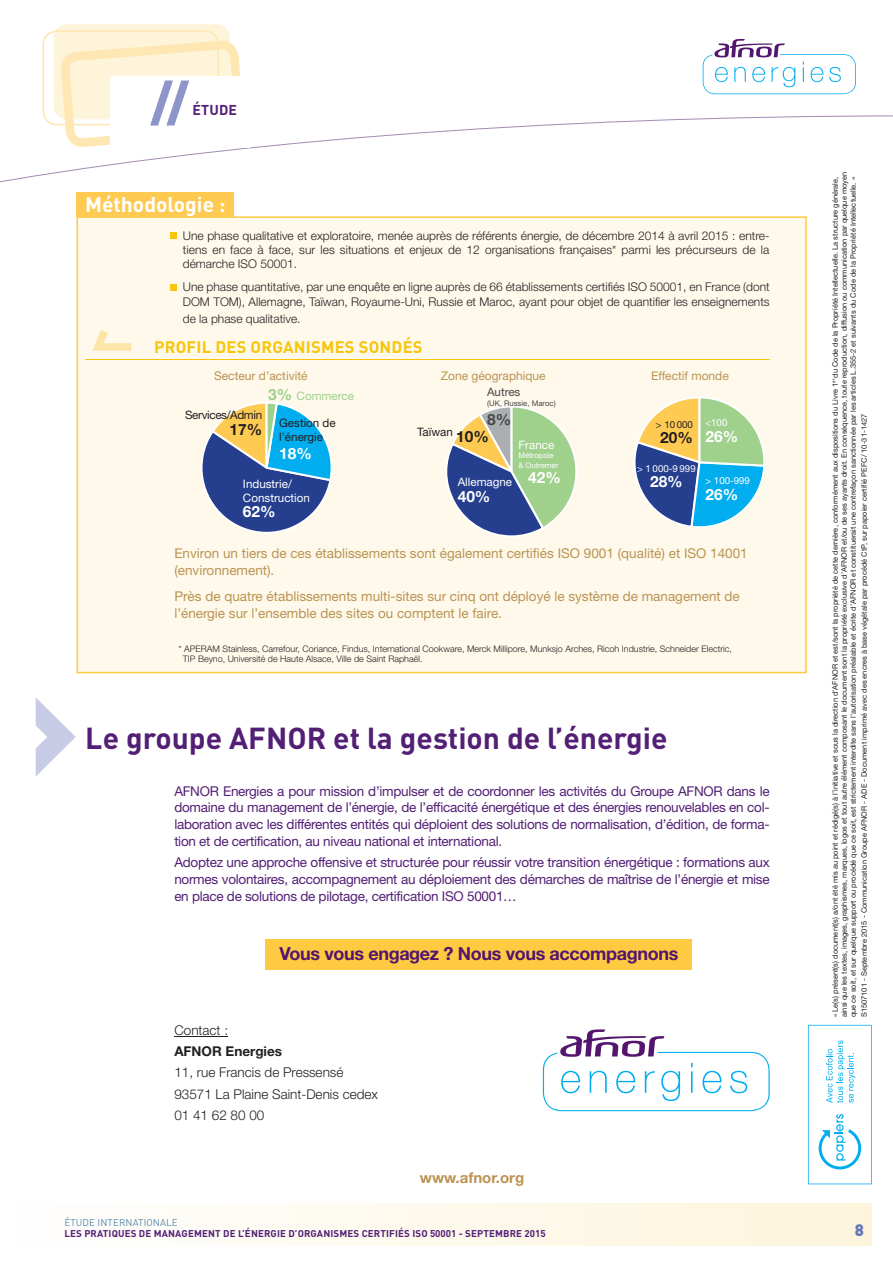
<style>
.page{position:relative;width:893px;height:1263px;background:#fff}
.page>*{position:absolute;margin:0;border:0;box-sizing:border-box;transform-origin:0 0}
.t1{font:900 52.35px "DINOT";color:#8d96c9}
.t2{font:700 30px "DIN";color:#531f75}
.t3{font:700 21px "DIN";color:#fff}
.t4{font:700 18px "Helvetica Neue";letter-spacing:-.02em;color:#53156d}
.t5{font:700 16.5px "DIN";letter-spacing:.015em;color:#f7c509}
.t6{font:900 16.5px "DINOT";color:#6776b8}
.t7{font:700 15.45px "Helvetica Neue";color:#fff}
.t8{font:700 15.45px "Helvetica Neue";color:#231f20}
.t9{font:700 15.45px "Helvetica Neue";color:#454647}
.t10{font:700 15px "Helvetica Neue";color:#bb9352}
.t11{font:700 14.1px "DIN";letter-spacing:.015em;color:#531f75}
.t12{font:13.5px/16.8px "Helvetica Neue";letter-spacing:-.02em;color:#531f75;text-align:justify}
.t13{font:13.5px/16.8px "Helvetica Neue";color:#bb9352}
.t14{font:300 13.5px/21.1px "Helvetica Neue";color:#231f20}
.t15{font:700 13.5px "Helvetica Neue";color:#231f20}
.t16{font:300 12px/14.4px "Helvetica Neue";color:#231f20;text-align:justify}
.t17{font:12px "Helvetica Neue";color:#bb9352}
.t18{font:11.7px/14px "Helvetica Neue";color:#fff}
.t19{font:11.7px/14px "Helvetica Neue";color:#231f20}
.t20{font:11.7px "Helvetica Neue";letter-spacing:-.03em;color:#231f20}
.t21{font:11.7px "Helvetica Neue";color:#9fd08c}
.t22{font:11.7px "Helvetica Neue";color:#454647}
.t23{font:700 9.75px "DIN";letter-spacing:.015em;color:#531f75}
.t24{font:9.75px "Helvetica Neue";color:#fff}
.t25{font:9.75px "DINOT";letter-spacing:.01em;color:#5b8ba8}
.t26{font:9.75px "Helvetica Neue";color:#231f20}
.t27{font:300 9px/10.8px "Helvetica Neue";color:#231f20}
.t28{font:7.8px/9.3px "Helvetica Neue";color:#fff}
.t29{font:7.8px "Helvetica Neue";color:#454647}
.t30{font:7.5px/9px "Helvetica Neue";color:#231f20}
.s1{font-weight:700;font-size:15.45px}
</style>
<div class="page">
<svg style="left:0;top:115px;width:893px;height:98px"></svg>
<div style="left:54px;top:24px;width:176px;height:95px;background:#fef4da;border-radius:14px"></div>
<svg style="left:43px;top:30px;width:197px;height:117px"></svg>
<div style="left:110px;top:76px;width:140px;height:72px;background:#fff"></div>
<div style="left:0;top:1203px;width:872px;height:43px;background:linear-gradient(to right,#fefeff,#fdf5db)"></div>
<svg style="left:703px;top:39px;width:153px;height:55px"></svg>
<div style="left:266px;top:939px;width:426px;height:30px;background:#feca42"></div>
<svg style="left:36px;top:698px;width:40px;height:78px"></svg>
<svg style="left:808px;top:1025px;width:64px;height:159px"></svg>
<hr style="left:174px;top:1036px;width:54px;height:1px;background:#231f20">
<svg style="left:543px;top:1029px;width:227px;height:82px"></svg>
<div style="left:77px;top:216px;width:730px;height:457px;background:#fef9eb"></div>
<svg style="left:196px;top:402px;width:140px;height:136px;background:#81a1b9"></svg>
<svg style="left:443px;top:406px;width:134px;height:139px;background:#a5b5ac"></svg>
<svg style="left:631px;top:396px;width:134px;height:133px;background:#95bab5"></svg>
<div style="left:77px;top:193px;width:157px;height:24px;background:#feca52"></div>
<hr style="left:85px;top:359px;width:685px;height:1px;background:#f7c509">
<div style="left:170px;top:232px;width:6px;height:7px;background:#f7c509"></div>
<svg style="left:170px;top:284px;width:6px;height:6px"></svg>
<svg style="left:92px;top:330px;width:39px;height:21px"></svg>
<h1 class="t1" style="left:150px;top:68px;width:40px">//</h1>
<h3 class="t11" style="left:192px;top:100px;width:46px">ÉTUDE</h3>
<h3 class="t3" style="left:85px;top:191px;width:142px">Méthodologie :</h3>
<p class="t16" style="left:183px;top:228px;width:588px">Une phase qualitative et exploratoire, menée auprès de référents énergie, de décembre 2014 à avril 2015 : entre&shy;tiens en face à face, sur les situations et enjeux de 12 organisations françaises* parmi les précurseurs de la démarche ISO 50001.</p>
<h3 class="t16" style="left:183px;top:280px;width:588px">Une phase quantitative, par une enquête en ligne auprès de 66 établissements certifiés ISO 50001, en France (dont<br>DOM TOM), Allemagne, Taïwan, Royaume-Uni, Russie et Maroc, ayant pour objet de quantifier les enseignements</h3>
<h3 class="t16" style="left:183px;top:311px;width:119px">de la phase qualitative.</h3>
<h3 class="t5" style="left:154px;top:336px;width:270px">PROFIL DES ORGANISMES SONDÉS</h3>
<h3 class="t17" style="left:214px;top:369px;width:95px">Secteur d’activité</h3>
<h3 class="t17" style="left:441px;top:369px;width:106px">Zone géographique</h3>
<h3 class="t17" style="left:651px;top:369px;width:79px">Effectif monde</h3>
<h3 class="t21" style="left:268px;top:389px;width:87px"><span class="s1">3%</span> Commerce</h3>
<h3 class="t20" style="left:185px;top:408px;width:79px">Services/Admin</h3>
<h3 class="t8" style="left:229px;top:420px;width:34px">17%</h3>
<h3 class="t19" style="left:279px;top:416px;width:58px">Gestion de l’énergie</h3>
<h3 class="t7" style="left:279px;top:444px;width:34px">18%</h3>
<h3 class="t18" style="left:243px;top:477px;width:68px">Industrie/<br>Construction</h3>
<h3 class="t7" style="left:243px;top:502px;width:34px">62%</h3>
<h3 class="t22" style="left:487px;top:385px;width:35px">Autres</h3>
<p class="t29" style="left:487px;top:398px;width:70px">(UK, Russie, Maroc)</p>
<h3 class="t9" style="left:487px;top:410px;width:26px">8%</h3>
<h3 class="t19" style="left:417px;top:424px;width:73px">Taïwan <span class="s1">10%</span></h3>
<h3 class="t18" style="left:458px;top:475px;width:56px">Allemagne</h3>
<h3 class="t7" style="left:458px;top:487px;width:34px">40%</h3>
<h3 class="t18" style="left:519px;top:438px;width:37px">France</h3>
<p class="t28" style="left:519px;top:451px;width:41px">Métropole &amp; Outremer</p>
<h3 class="t7" style="left:528px;top:468px;width:34px">42%</h3>
<h3 class="t24" style="left:705px;top:417px;width:23px">&lt;100</h3>
<h3 class="t7" style="left:705px;top:427px;width:34px">26%</h3>
<h3 class="t26" style="left:656px;top:419px;width:39px">&gt; 10 000</h3>
<h3 class="t8" style="left:660px;top:428px;width:34px">20%</h3>
<h3 class="t24" style="left:637px;top:462px;width:60px">&gt; 1 000-9 999</h3>
<h3 class="t7" style="left:650px;top:472px;width:34px">28%</h3>
<h3 class="t24" style="left:705px;top:475px;width:46px">&gt; 100-999</h3>
<h3 class="t7" style="left:705px;top:485px;width:34px">26%</h3>
<h3 class="t13" style="left:174px;top:545px;width:575px">Environ un tiers de ces établissements sont également certifiés ISO 9001 (qualité) et ISO 14001 (environnement).</h3>
<h3 class="t13" style="left:174px;top:587px;width:567px">Près de quatre établissements multi-sites sur cinq ont déployé le système de management de l’énergie sur l’ensemble des sites ou comptent le faire.</h3>
<p class="t27" style="left:183px;top:643px;width:551px;text-indent:-4px">* APERAM Stainless, Carrefour, Coriance, Findus, International Cookware, Merck Millipore, Munksjo Arches, Ricoh Industrie, Schneider Electric,<br>TIP Beyno, Université de Haute Alsace, Ville de Saint Raphaël.</p>
<h2 class="t2" style="left:85px;top:718px;width:584px">Le groupe AFNOR et la gestion de l’énergie</h2>
<p class="t12" style="left:174px;top:782px;width:597px">AFNOR Energies a pour mission d’impulser et de coordonner les activités du Groupe AFNOR dans le domaine du management de l’énergie, de l’efficacité énergétique et des énergies renouvelables en col&shy;laboration avec les différentes entités qui déploient des solutions de normalisation, d’édition, de forma&shy;tion et de certification, au niveau national et international.</p>
<p class="t12" style="left:174px;top:854px;width:597px">Adoptez une approche offensive et structurée pour réussir votre transition énergétique : formations aux normes volontaires, accompagnement au déploiement des démarches de maîtrise de l’énergie et mise en place de solutions de pilotage, certification ISO 50001…</p>
<h3 class="t4" style="left:280px;top:943px;width:400px">Vous vous engagez ? Nous vous accompagnons</h3>
<h3 class="t14" style="left:174px;top:1019px;width:55px">Contact :</h3>
<h3 class="t15" style="left:174px;top:1043px;width:109px">AFNOR Energies</h3>
<h3 class="t14" style="left:174px;top:1062px;width:205px">11, rue Francis de Pressensé<br>93571 La Plaine Saint-Denis cedex<br>01 41 62 80 00</h3>
<h3 class="t10" style="left:420px;top:1168px;width:106px">www.afnor.org</h3>
<h3 class="t25" style="left:64px;top:1217px;width:115px">ÉTUDE INTERNATIONALE</h3>
<h3 class="t23" style="left:64px;top:1227px;width:483px">LES PRATIQUES DE MANAGEMENT DE L’ÉNERGIE D’ORGANISMES CERTIFIÉS ISO 50001 - SEPTEMBRE 2015</h3>
<p class="t30" style="left:830px;top:1017px;width:847px;rotate:-90deg">« Le(s) présent(s) document(s) a/ont été mis au point et rédigé(s) à l’initiative et sous la direction d’AFNOR et est/sont la propriété de cette dernière, conformément aux dispositions du Livre 1<sup>er</sup> du Code de la Propriété Intellectuelle. La structure générale, ainsi que les textes, images, graphismes, marques, logos et tout autre élément composant le document sont la propriété exclusive d’AFNOR et/ou de ses ayants droit. En conséquence, toute reproduction, diffusion ou communication par quelque moyen que ce soit, et sur quelque support ou procédé que ce soit, est strictement interdite sans l’autorisation préalable et écrite d’AFNOR et constituerait une contrefaçon sanctionnée par les articles L.355-2 et suivants du Code de la Propriété Intellectuelle. »</p>
<p class="t30" style="left:859px;top:1017px;width:605px;rotate:-90deg">S1507101 - Septembre 2015 - Communication Groupe AFNOR - ADE - Document imprimé avec des encres à base végétale par procédé CtP, sur papoier certifié PEFC/ 10-31-1427</p>
<h3 class="t6" style="left:855px;top:1219px;width:11px">8</h3>
</div>
